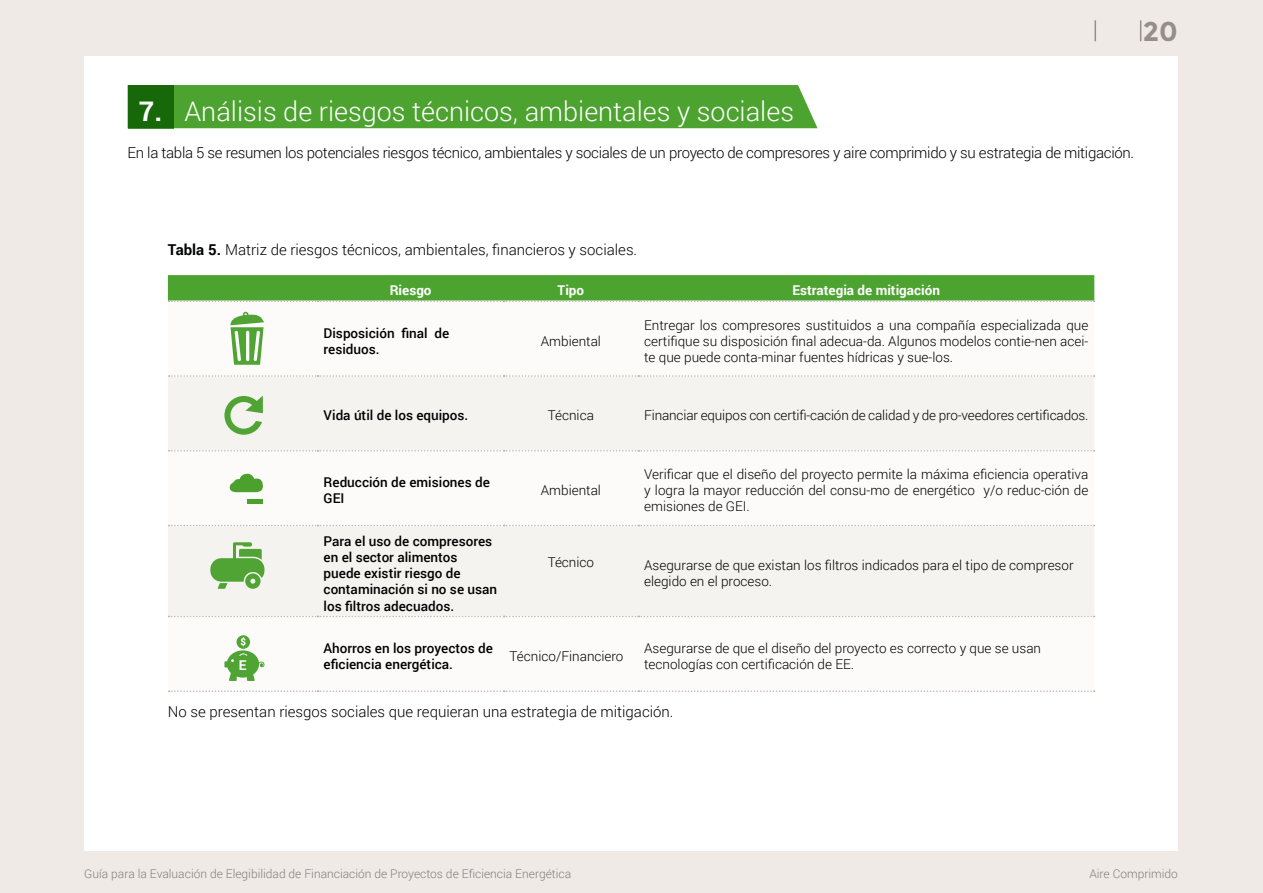
<style>
.page{position:relative;width:1263px;height:893px;background:#efeae6}
.page>*{position:absolute;margin:0;border:0;box-sizing:border-box;transform-origin:0 0}
.t1{font:300 27px "Roboto";color:#fff}
.t2{font:700 27px "Montserrat";color:#968e8a}
.t3{font:700 27px "Roboto";color:#fff}
.t4{font:300 15px "Roboto";letter-spacing:-.02em;color:#000}
.t5{font:300 15px "Roboto";color:#000}
.t6{font:300 13.5px/16.2px "Roboto";color:#000;text-align:justify}
.t7{font:500 13.5px/16.2px "Roboto";color:#000}
.t8{font:700 13.5px "Roboto";color:#fff}
.t9{font:300 12px "Roboto";color:#808080}
.s1{font-weight:700;color:#010202}
</style>
<div class="page">
<svg style="left:1140px;top:20px;width:1px;height:21px"></svg>
<hr style="left:1094px;top:20px;width:2px;height:21px;background:#968e8a">
<div style="left:84px;top:56px;width:1094px;height:794px;background:#fff"></div>
<div style="left:173px;top:85px;width:644px;height:43px;background:#4da32f"></div>
<div style="left:128px;top:85px;width:45px;height:43px;background:#176808"></div>
<svg style="left:168px;top:376px;width:926px;height:240px;fill:#f5f3f0"></svg>
<svg style="left:168px;top:275px;width:926px;height:27px;background:#56a73a"></svg>
<svg style="left:169px;top:690px;width:925px;height:2px"></svg>
<svg style="left:169px;top:375px;width:925px;height:2px"></svg>
<svg style="left:169px;top:450px;width:925px;height:1px"></svg>
<svg style="left:169px;top:525px;width:925px;height:1px"></svg>
<svg style="left:169px;top:616px;width:925px;height:1px"></svg>
<div style="left:227px;top:650px;width:32px;height:28px;background:#4fa434;border-radius:50%"></div>
<svg style="left:229px;top:673px;width:8px;height:8px"></svg>
<svg style="left:247px;top:673px;width:8px;height:8px"></svg>
<svg style="left:258px;top:661px;width:7px;height:6px"></svg>
<svg style="left:224px;top:653px;width:23px;height:14px"></svg>
<div style="left:236px;top:635px;width:14px;height:14px;background:#4fa434;border-radius:50%"></div>
<svg style="left:241px;top:637px;width:5px;height:9px"></svg>
<svg style="left:230px;top:312px;width:34px;height:53px"></svg>
<svg style="left:224px;top:396px;width:39px;height:39px"></svg>
<svg style="left:210px;top:542px;width:55px;height:47px"></svg>
<svg style="left:229px;top:473px;width:34px;height:19px"></svg>
<hr style="left:247px;top:499px;width:15px;height:4px;background:#4da32f">
<h1 class="t2" style="left:1143px;top:16px;width:36px">20</h1>
<h1 class="t1" style="left:184px;top:92px;width:611px">Análisis de riesgos técnicos, ambientales y sociales</h1>
<p class="t4" style="left:128px;top:142px;width:1008px">En la tabla 5 se resumen los potenciales riesgos técnico, ambientales y sociales de un proyecto de compresores y aire comprimido y su estrategia de mitigación.</p>
<h1 class="t3" style="left:139px;top:92px;width:25px">7.</h1>
<p class="t5" style="left:168px;top:239px;width:471px"><span class="s1">Tabla 5.</span> Matriz de riesgos técnicos, ambientales, financieros y sociales.</p>
<p class="t8" style="left:390px;top:281px;width:43px">Riesgo</p>
<p class="t8" style="left:558px;top:281px;width:28px">Tipo</p>
<p class="t8" style="left:792px;top:281px;width:149px">Estrategia de mitigación</p>
<p class="t7" style="left:324px;top:324px;width:127px">Disposición final de residuos.</p>
<p class="t6" style="left:541px;top:332px;width:62px">Ambiental</p>
<p class="t6" style="left:644px;top:316px;width:446px">Entregar los compresores sustituidos a una compañía especializada que certifique su disposición final adecua-da. Algunos modelos contie-nen acei&shy;te que puede conta-minar fuentes hídricas y sue-los.</p>
<p class="t7" style="left:324px;top:407px;width:146px">Vida útil de los equipos.</p>
<p class="t6" style="left:548px;top:407px;width:48px">Técnica</p>
<p class="t6" style="left:644px;top:407px;width:446px">Financiar equipos con certifi-cación de calidad y de pro-veedores certificados.</p>
<p class="t7" style="left:324px;top:474px;width:168px">Reducción de emisiones de<br>GEI</p>
<p class="t6" style="left:541px;top:482px;width:62px">Ambiental</p>
<p class="t6" style="left:644px;top:466px;width:446px">Verificar que el diseño del proyecto permite la máxima eficiencia operativa y logra la mayor reducción del consu-mo de energético y/o reduc-ción de emisiones de GEI.</p>
<p class="t7" style="left:324px;top:532px;width:175px">Para el uso de compresores en el sector alimentos puede existir riesgo de contaminación si no se usan los filtros adecuados.</p>
<p class="t6" style="left:548px;top:554px;width:48px">Técnico</p>
<p class="t6" style="left:644px;top:557px;width:431px">Asegurarse de que existan los filtros indicados para el tipo de compresor elegido en el proceso.</p>
<p class="t7" style="left:324px;top:639px;width:171px">Ahorros en los proyectos de eficiencia energética.</p>
<p class="t6" style="left:510px;top:648px;width:115px">Técnico/Financiero</p>
<p class="t6" style="left:644px;top:639px;width:398px">Asegurarse de que el diseño del proyecto es correcto y que se usan</p>
<p class="t8" style="left:239px;top:656px;width:9px">E</p>
<p class="t6" style="left:644px;top:656px;width:212px">tecnologías con certificación de EE.</p>
<p class="t5" style="left:168px;top:701px;width:507px">No se presentan riesgos sociales que requieran una estrategia de mitigación.</p>
<p class="t9" style="left:84px;top:866px;width:488px">Guía para la Evaluación de Elegibilidad de Financiación de Proyectos de Eficiencia Energética</p>
<p class="t9" style="left:1089px;top:866px;width:90px">Aire Comprimido</p>
</div>
